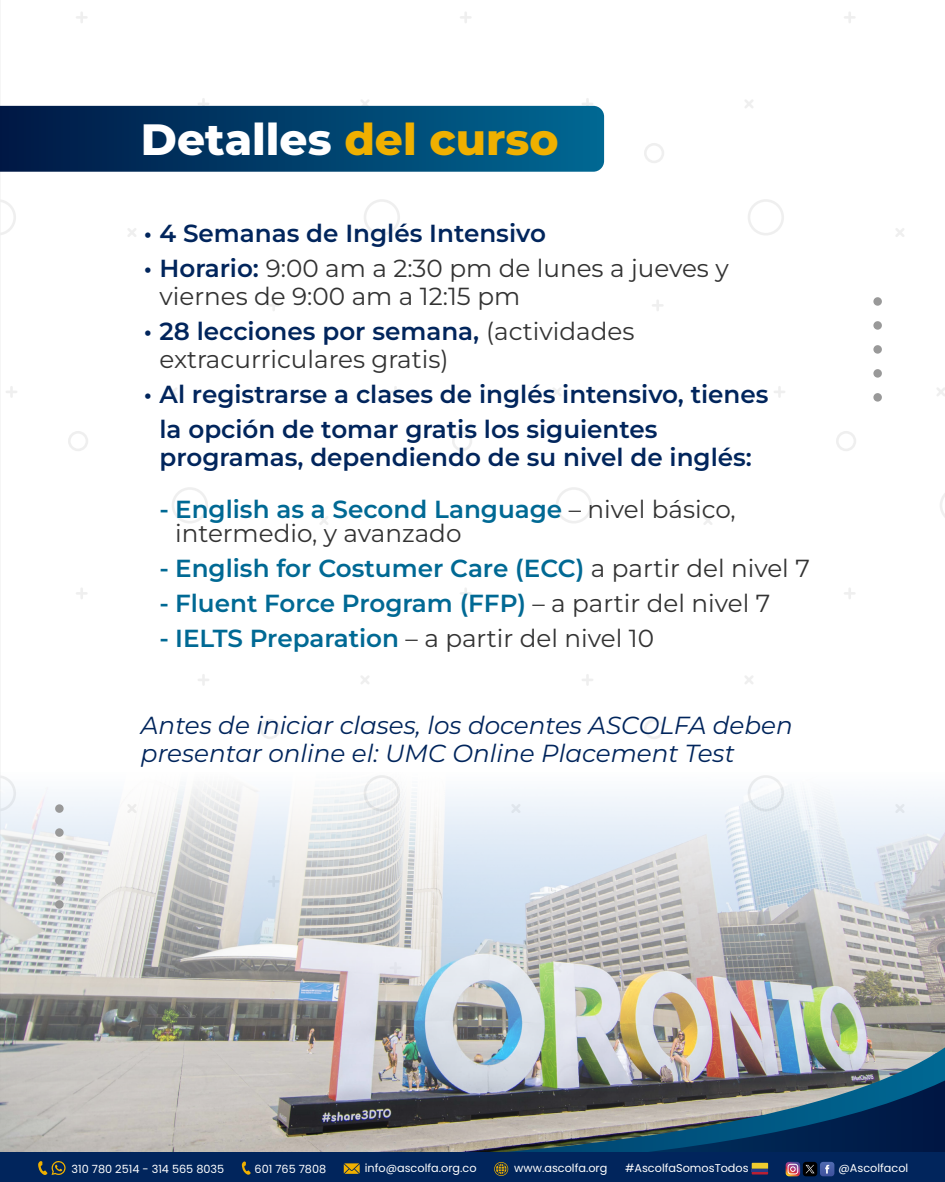
<style>
.page{position:relative;width:945px;height:1182px;background:#fff}
.page>*{position:absolute;margin:0;border:0;box-sizing:border-box;transform-origin:0 0}
.t1{font:800 43.75px "Montserrat";color:#fff}
.t2{font:24.68px/28px "Montserrat";color:#333}
.t3{font:600 24.68px/35px "Montserrat";color:#01255c}
.t4{font:600 24.68px "Montserrat";color:#006994}
.t5{font:italic 24.68px/28px "Montserrat";color:#01255c}
.t6{font:11.29px "Poppins";color:#fff}
.s1{color:#efb000}
.s2{font-weight:600;color:#01255c}
.s3{font-weight:600;color:#006994}
.s4{font-weight:400;color:#333}
</style>
<div class="page">
<svg style="left:0;top:106px;width:604px;height:66px;background:#01406c"></svg>
<img style="left:0;top:215px;width:945px;height:832px">
<img style="left:0;top:1047px;width:945px;height:33px">
<svg style="left:0;top:1080px;width:945px;height:72px;background:#778087"></svg>
<div style="left:0;top:1152px;width:945px;height:29px;background:#01255c"></div>
<svg style="left:494px;top:1162px;width:14px;height:13px"></svg>
<svg style="left:786px;top:1161px;width:14px;height:15px"></svg>
<div style="left:803px;top:1161px;width:14px;height:15px;background:#000;border-radius:3px"></div>
<svg style="left:806px;top:1161px;width:28px;height:15px"></svg>
<svg style="left:752px;top:1162px;width:16px;height:12px"></svg>
<hr style="left:752px;top:1168px;width:16px;height:3px;background:#273c87">
<svg style="left:344px;top:1163px;width:16px;height:10px"></svg>
<svg style="left:242px;top:1161px;width:9px;height:13px"></svg>
<svg style="left:38px;top:1161px;width:28px;height:13px"></svg>
<div style="left:55px;top:804px;width:9px;height:8px;background:#999;border-radius:50%"></div>
<div style="left:55px;top:828px;width:9px;height:8px;background:#999;border-radius:50%"></div>
<div style="left:55px;top:852px;width:9px;height:8px;background:#999;border-radius:50%"></div>
<div style="left:55px;top:876px;width:9px;height:8px;background:#999;border-radius:50%"></div>
<div style="left:55px;top:900px;width:9px;height:8px;background:#999;border-radius:50%"></div>
<div style="left:873px;top:297px;width:9px;height:9px;background:#999;border-radius:50%"></div>
<div style="left:873px;top:321px;width:9px;height:8px;background:#999;border-radius:50%"></div>
<div style="left:873px;top:345px;width:9px;height:8px;background:#999;border-radius:50%"></div>
<div style="left:873px;top:369px;width:9px;height:8px;background:#999;border-radius:50%"></div>
<div style="left:873px;top:393px;width:9px;height:8px;background:#999;border-radius:50%"></div>
<h1 class="t1" style="left:141px;top:111px;width:419px">Detalles <span class="s1">del curso</span></h1>
<p class="t3" style="left:144px;top:215px;width:404px">• 4 Semanas de Inglés Intensivo</p>
<p class="t2" style="left:160px;top:253px;width:571px;text-indent:-16px"><span class="s2">• Horario:</span> 9:00 am a 2:30 pm de lunes a jueves y viernes de 9:00 am a 12:15 pm</p>
<p class="t2" style="left:160px;top:316px;width:476px;text-indent:-16px"><span class="s2">• 28 lecciones por semana,</span> (actividades extracurriculares gratis)</p>
<p class="t3" style="left:160px;top:376px;width:611px;text-indent:-16px">• Al registrarse a clases de inglés intensivo, tienes la opción de tomar gratis los siguientes</p>
<p class="t3" style="left:160px;top:439px;width:594px">programas, dependiendo de su nivel de inglés:</p>
<p class="t2" style="left:175px;top:496px;width:562px;line-height:24.5px;text-indent:-16px"><span class="s3">- English as a Second Language</span> – nivel básico, intermedio, y avanzado</p>
<p class="t4" style="left:159px;top:552px;width:652px">- English for Costumer Care (ECC) <span class="s4">a partir del nivel 7</span></p>
<p class="t4" style="left:159px;top:587px;width:612px">- Fluent Force Program (FFP) <span class="s4">– a partir del nivel 7</span></p>
<p class="t2" style="left:159px;top:624px;width:496px"><span class="s3">- IELTS Preparation</span> – a partir del nivel 10</p>
<p class="t5" style="left:141px;top:710px;width:653px">Antes de iniciar clases, los docentes ASCOLFA deben presentar online el: UMC Online Placement Test</p>
<p class="t6" style="left:72px;top:1162px;width:154px">310 780 2514 - 314 565 8035</p>
<p class="t6" style="left:255px;top:1162px;width:73px">601 765 7808</p>
<p class="t6" style="left:365px;top:1161px;width:113px">info@ascolfa.org.co</p>
<p class="t6" style="left:514px;top:1161px;width:95px">www.ascolfa.org</p>
<p class="t6" style="left:625px;top:1161px;width:125px">#AscolfaSomosTodos</p>
<p class="t6" style="left:838px;top:1161px;width:71px">@Ascolfacol</p>
</div>
